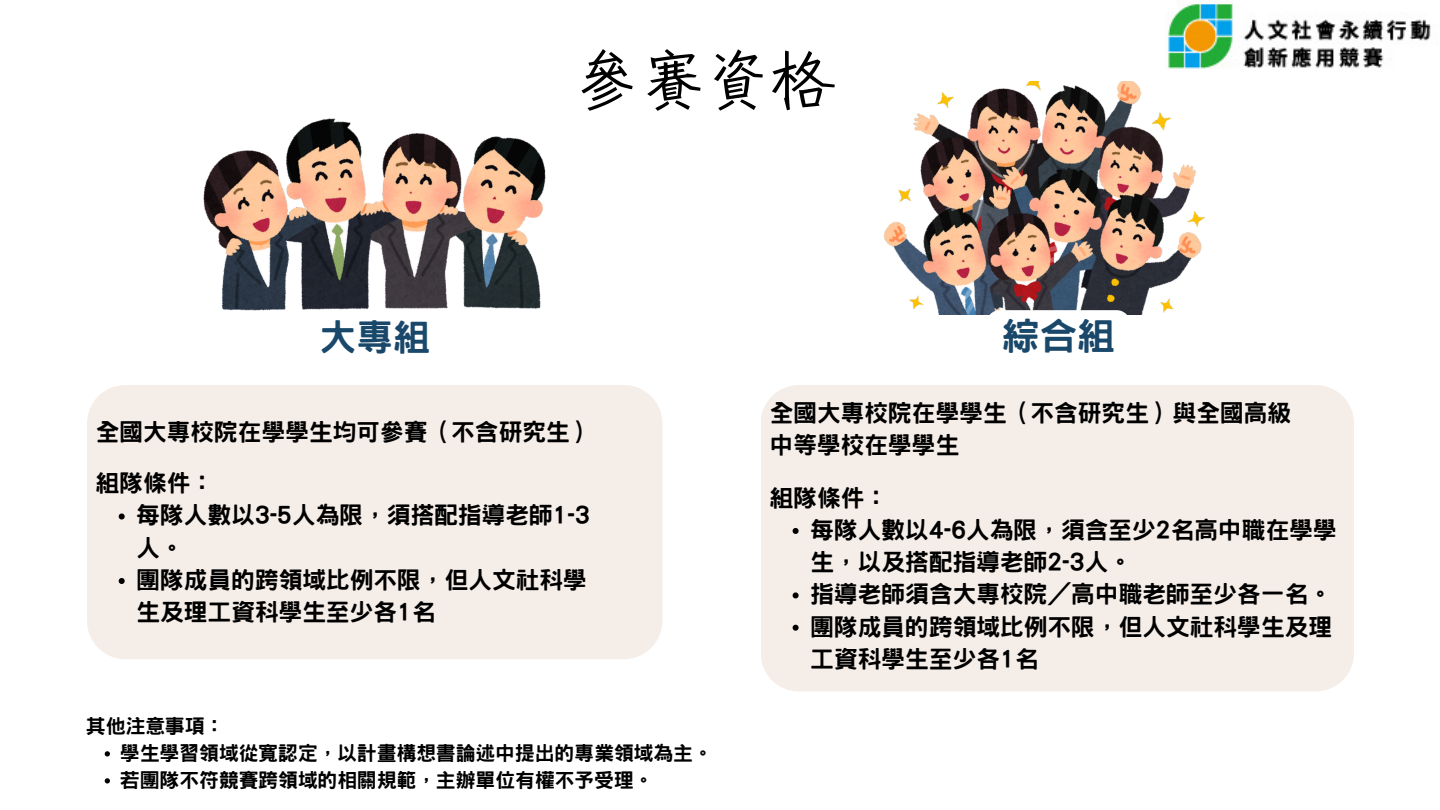
<style>
.page{position:relative;width:1440px;height:810px;background:#fff}
.page>*{position:absolute;margin:0;border:0;box-sizing:border-box;transform-origin:0 0}
.t1{font:72px "Canva Beautiful TC";color:#000}
.t2{font:800 37.8px "Han Wang Hei";color:#19486a}
.t3{font:800 37px "Han Wang Hei";color:#19486a}
.t4{font:800 24px/32.2px "Han Wang Hei";letter-spacing:-.01em;color:#000}
.t5{font:800 20px "Han Wang Hei";letter-spacing:-.01em;color:#000}
</style>
<div class="page">
<img style="left:204px;top:119px;width:342px;height:192px">
<img style="left:883px;top:81px;width:322px;height:233px">
<div style="left:87px;top:385px;width:575px;height:274px;background:#f5ede8"></div>
<div style="left:761px;top:385px;width:593px;height:306px;background:#f5ede8"></div>
<img style="left:1166px;top:0;width:265px;height:69px">
<svg style="left:987px;top:310px;width:143px;height:5px"></svg>
<svg style="left:119px;top:513px;width:6px;height:6px"></svg>
<svg style="left:119px;top:578px;width:6px;height:6px"></svg>
<svg style="left:793px;top:528px;width:6px;height:6px"></svg>
<svg style="left:793px;top:592px;width:6px;height:6px"></svg>
<svg style="left:793px;top:625px;width:6px;height:6px"></svg>
<svg style="left:105px;top:751px;width:5px;height:6px"></svg>
<svg style="left:105px;top:778px;width:5px;height:6px"></svg>
<p class="t1" style="left:575px;top:45px;width:261px">參賽資格</p>
<p class="t3" style="left:319px;top:318px;width:113px">大專組</p>
<h2 class="t2" style="left:1002px;top:317px;width:115px">綜合組</h2>
<h3 class="t4" style="left:95px;top:415px;width:499px">全國大專校院在學學生均可參賽（不含研究生）</h3>
<h3 class="t4" style="left:95px;top:467px;width:120px">組隊條件：</h3>
<p class="t4" style="left:136px;top:499px;width:455px">每隊人數以3-5人為限，須搭配指導老師1-3人。</p>
<p class="t4" style="left:136px;top:564px;width:452px">團隊成員的跨領域比例不限，但人文社科學生及理工資科學生至少各1名</p>
<p class="t5" style="left:86px;top:716px;width:140px">其他注意事項：</p>
<p class="t5" style="left:120px;top:743px;width:594px">學生學習領域從寬認定，以計畫構想書論述中提出的專業領域為主。</p>
<p class="t5" style="left:120px;top:770px;width:535px">若團隊不符競賽跨領域的相關規範，主辦單位有權不予受理。</p>
<h3 class="t4" style="left:769px;top:397px;width:523px">全國大專校院在學學生（不含研究生）與全國高級中等學校在學學生</h3>
<h3 class="t4" style="left:769px;top:481px;width:120px">組隊條件：</h3>
<p class="t4" style="left:810px;top:514px;width:528px">每隊人數以4-6人為限，須含至少2名高中職在學學生，以及搭配指導老師2-3人。</p>
<p class="t4" style="left:810px;top:578px;width:523px">指導老師須含大專校院／高中職老師至少各一名。</p>
<p class="t4" style="left:810px;top:610px;width:523px">團隊成員的跨領域比例不限，但人文社科學生及理工資科學生至少各1名</p>
</div>
